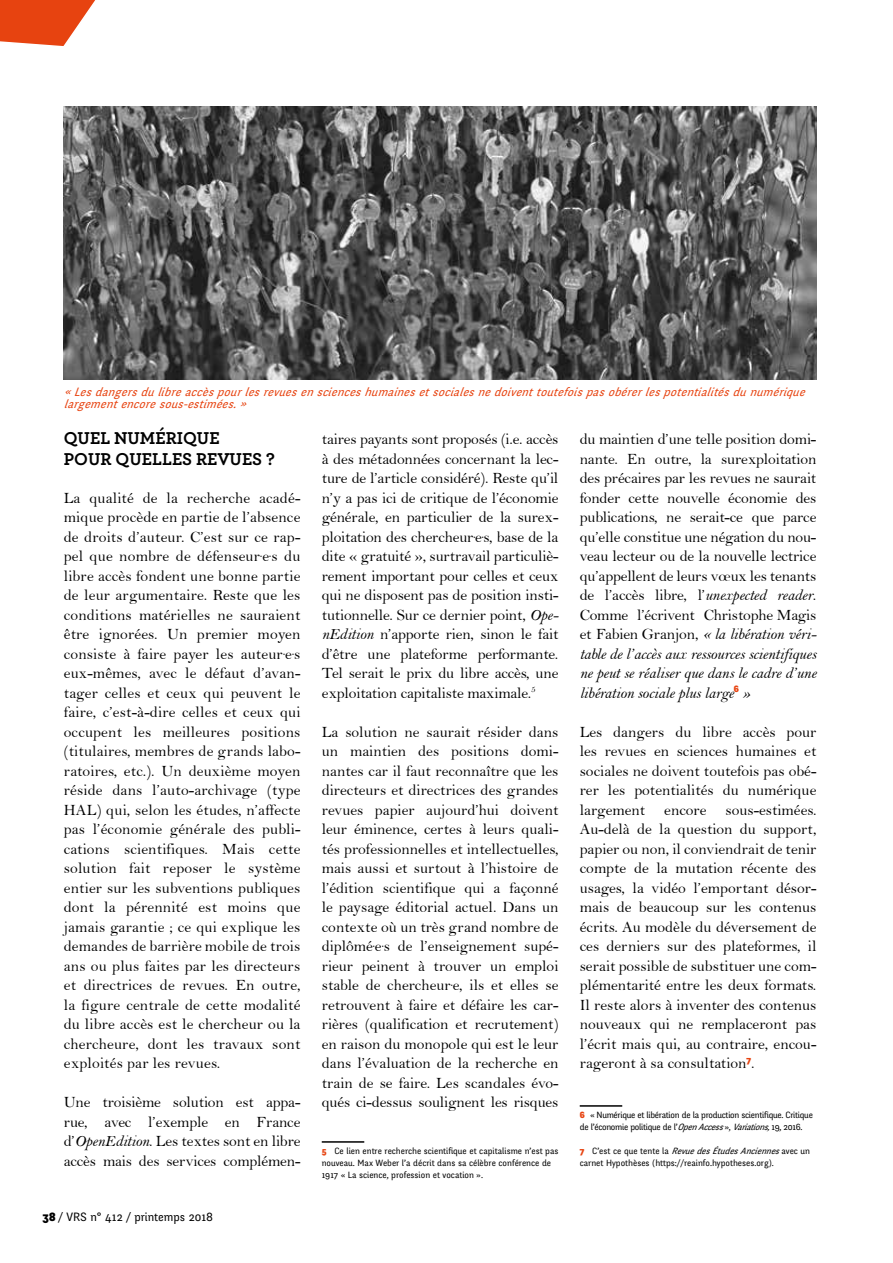
<style>
.page{position:relative;width:893px;height:1263px;background:#fff}
.page>*{position:absolute;margin:0;border:0;box-sizing:border-box;transform-origin:0 0}
.t1{font:700 18px/21px "Archer";color:#000}
.t2{font:15.75px/19.5px "Bell";letter-spacing:-.01em;color:#000;text-align:justify}
.t3{font:15.75px/19.5px "Bell MT Italic";letter-spacing:-.01em;color:#000;text-align:justify}
.t4{font:italic 12px/12px "Fengardo Neue";color:#e74310}
.t5{font:12px "Fengardo Neue";color:#000}
.t6{font:9px/12px "Fengardo Neue";color:#000}
.t7{font:9px/12px "Fengardo Neue";letter-spacing:-.03em;color:#000}
.s1{font-family:"Myriad Pro";font-stretch:condensed}
.s2{font-family:"Bell MT Italic"}
.s3{font-weight:900}
.s4{font-weight:900;color:#e74310}
.s5{font-family:"Bell"}
.s6{font-style:italic}
</style>
<div class="page">
<svg style="left:0;top:0;width:95px;height:46px"></svg>
<hr style="left:322px;top:1141px;width:42px;height:2px;background:#000">
<hr style="left:580px;top:1105px;width:42px;height:2px;background:#000">
<img style="left:64px;top:106px;width:752px;height:273px">
<p class="t4" style="left:64px;top:387px;width:747px">« Lesdangersdulibreaccèspourlesrevuesenscienceshumainesetsocialesnedoiventtoutefoispasobérerlespotentialitésdunumérique largementencoresous-estimées. »</p>
<p class="t1" style="left:64px;top:426px;width:213px">QUEL NUMÉRIQUE<br>POUR QUELLES REVUES ?</p>
<p class="t2" style="left:64px;top:488px;width:238px">La qualité de la recherche acadé&shy;mique procède en partie de l’absence de droits d’auteur. C’est sur ce rap&shy;pel que nombre de défenseur<span class="s1">.</span>e<span class="s1">.</span>s du libre accès fondent une bonne partie de leur argumentaire. Reste que les conditions matérielles ne sauraient être ignorées. Un premier moyen consiste à faire payer les auteur<span class="s1">.</span>e<span class="s1">.</span>s eux-mêmes, avec le défaut d’avan&shy;tager celles et ceux qui peuvent le faire, c’est-à-dire celles et ceux qui occupent les meilleures positions (titulaires, membres de grands labo&shy;ratoires, etc.). Un deuxième moyen réside dans l’auto-archivage (type HAL) qui, selon les études, n’affecte pas l’économie générale des publi&shy;cations scientifiques. Mais cette solution fait reposer le système entier sur les subventions publiques dont la pérennité est moins que jamais garantie ; ce qui explique les demandes de barrière mobile de trois ans ou plus faites par les directeurs et directrices de revues. En outre, la figure centrale de cette modalité du libre accès est le chercheur ou la chercheure, dont les travaux sont exploités par les revues.</p>
<p class="t2" style="left:64px;top:1092px;width:238px">Une troisième solution est appa&shy;rue, avec l’exemple en France d’<span class="s2">OpenEdition</span>. Les textes sont en libre accès mais des services complémen-</p>
<p class="t5" style="left:43px;top:1209px;width:172px"><span class="s3">38</span> / VRS n° 412 / printemps 2018</p>
<p class="t2" style="left:322px;top:429px;width:238px">taires payants sont proposés (i.e. accès à des métadonnées concernant la lec&shy;ture de l’article considéré). Reste qu’il n’y a pas ici de critique de l’économie générale, en particulier de la surex&shy;ploitation des chercheur<span class="s1">.</span>e<span class="s1">.</span>s, base de la dite « gratuité », surtravail particuliè&shy;rement important pour celles et ceux qui ne disposent pas de position insti&shy;tutionnelle. Sur ce dernier point, <span class="s2">Ope&shy;nEdition</span> n’apporte rien, sinon le fait d’être une plateforme performante.<br>Tel serait le prix du libre accès, une exploitation capitaliste maximale.<sup>5</sup></p>
<p class="t2" style="left:322px;top:722px;width:238px">La solution ne saurait résider dans un maintien des positions domi&shy;nantes car il faut reconnaître que les directeurs et directrices des grandes revues papier aujourd’hui doivent leur éminence, certes à leurs quali&shy;tés professionnelles et intellectuelles, mais aussi et surtout à l’histoire de l’édition scientifique qui a façonné le paysage éditorial actuel. Dans un contexte où un très grand nombre de diplômé<span class="s1">.</span>e<span class="s1">.</span>s de l’enseignement supé&shy;rieur peinent à trouver un emploi stable de chercheur<span class="s1">.</span>e, ils et elles se retrouvent à faire et défaire les car&shy;rières (qualification et recrutement) en raison du monopole qui est le leur dans l’évaluation de la recherche en train de se faire. Les scandales évo&shy;qués ci-dessus soulignent les risques</p>
<p class="t6" style="left:322px;top:1145px;width:238px"><span class="s4">5</span> Ce lien entre recherche scientifique et capitalisme n’est pas nouveau. Max Weber l’a décrit dans sa célèbre conférence de<br>1917 « La science, profession et vocation ».</p>
<p class="t2" style="left:580px;top:429px;width:238px">du maintien d’une telle position domi&shy;nante. En outre, la surexploitation des précaires par les revues ne saurait fonder cette nouvelle économie des publications, ne serait-ce que parce qu’elle constitue une négation du nou&shy;veau lecteur ou de la nouvelle lectrice qu’appellent de leurs vœux les tenants de l’accès libre, l’<span class="s2">unexpected reader</span>.<br>Comme l’écrivent Christophe -Magis</p>
<p class="t3" style="left:580px;top:624px;width:238px"><span class="s5">et Fabien -Granjon,</span> « la libération véri&shy;table de l’accès aux ressources scientifiques ne peut se réaliser que dans le cadre d’une libération sociale plus large<sup>6</sup> »</p>
<p class="t2" style="left:580px;top:722px;width:238px">Les dangers du libre accès pour les revues en sciences humaines et sociales ne doivent toutefois pas obé&shy;rer les potentialités du numérique largement encore sous-estimées.<br>Au-delà de la question du support, papier ou non, il conviendrait de tenir compte de la mutation récente des usages, la vidéo l’emportant désor&shy;mais de beaucoup sur les contenus écrits. Au modèle du déversement de ces derniers sur des plateformes, il serait possible de substituer une com&shy;plémentarité entre les deux formats.<br>Il reste alors à inventer des contenus nouveaux qui ne remplaceront pas l’écrit mais qui, au contraire, encou&shy;rageront à sa consultation<sup>7</sup>.</p>
<p class="t7" style="left:580px;top:1109px;width:235px"><span class="s4">6</span> « Numérique et libération de la production scientifique. Critique de l’économie politique de l’<span class="s6">OpenAccess</span>», <span class="s6">Variations,</span>19, 2016.</p>
<p class="t6" style="left:580px;top:1145px;width:232px"><span class="s4">7</span> C ’ e s t c e q u e t e n t e l a <span class="s6">RevuedesÉtudesAnciennes</span>a v e c u n carnet Hypothèses (https://reainfo.hypotheses.org).</p>
</div>
